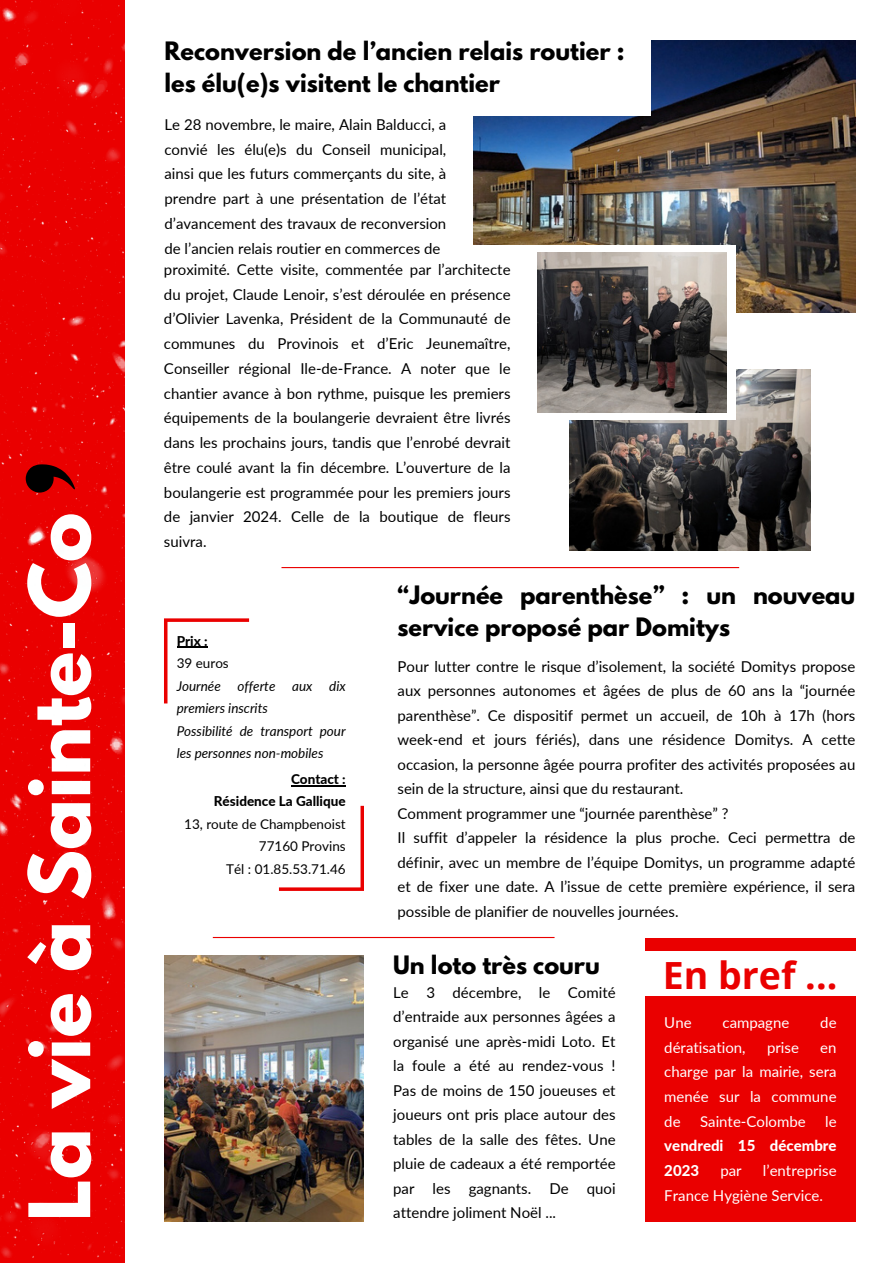
<style>
.page{position:relative;width:893px;height:1264px;background:#fff}
.page>*{position:absolute;margin:0;border:0;box-sizing:border-box;transform-origin:0 0}
.t1{font:700 75px "League Spartan";color:#fff}
.t2{font:700 37.5px "Open Sans";color:#ea0000}
.t3{font:700 22.5px/31.5px "League Spartan";color:#000}
.t4{font:15px/24.5px "Lato";color:#000;text-align:justify}
.t5{font:15px/24.8px "Lato";color:#fff;text-align:justify}
.t6{font:800 15px/24.8px "Lato";color:#fff;text-align:justify}
.t7{font:italic 13.5px/22.5px "Lato";color:#000}
.t8{font:13.5px "Lato";color:#000}
.t9{font:800 13.5px "Lato";color:#000}
.s1{font-weight:400}
</style>
<div class="page">
<svg style="left:279px;top:805px;width:84px;height:85px"></svg>
<div style="left:0;top:0;width:125px;height:1257px;background:#ea0000"></div>
<svg style="left:26px;top:464px;width:49px;height:28px"></svg>
<div style="left:644px;top:937px;width:211px;height:284px;background:#ea0000"></div>
<img style="left:473px;top:41px;width:382px;height:272px">
<img style="left:569px;top:369px;width:241px;height:181px">
<div style="left:465px;top:245px;width:270px;height:175px;background:#fff"></div>
<img style="left:538px;top:253px;width:188px;height:159px">
<div style="left:446px;top:20px;width:204px;height:95px;background:#fff"></div>
<hr style="left:281px;top:567px;width:458px;height:1px;background:#ea0000">
<div style="left:612px;top:951px;width:254px;height:44px;background:#fff"></div>
<svg style="left:164px;top:618px;width:85px;height:85px"></svg>
<img style="left:165px;top:955px;width:198px;height:266px">
<hr style="left:213px;top:936px;width:341px;height:2px;background:#ea0000">
<hr style="left:291px;top:785px;width:54px;height:1px;background:#000">
<hr style="left:177px;top:646px;width:31px;height:1px;background:#000">
<p class="t1" style="left:23px;top:1221px;width:710px;rotate:-90deg">La vie à Sainte-Co</p>
<p class="t3" style="left:164px;top:38px;width:461px">Reconversion de l’ancien relais routier :</p>
<p class="t3" style="left:164px;top:70px;width:337px">les élu(e)s visitent le chantier</p>
<p class="t4" style="left:164px;top:112px;width:283px">Le 28 novembre, le maire, Alain Balducci, a convié les élu(e)s du Conseil municipal, ainsi que les futurs commerçants du site, à prendre part à une présentation de l’état d’avancement des travaux de reconversion de l’ancien relais routier en commerces de</p>
<p class="t4" style="left:164px;top:257px;width:348px">proximité. Cette visite, commentée par l’architecte du projet, Claude Lenoir, s’est déroulée en présence d’Olivier Lavenka, Président de la Communauté de communes du Provinois et d’Eric Jeunemaître, Conseiller régional Ile-de-France. A noter que le chantier avance à bon rythme, puisque les premiers équipements de la boulangerie devraient être livrés dans les prochains jours, tandis que l’enrobé devrait être coulé avant la fin décembre. L’ouverture de la boulangerie est programmée pour les premiers jours de janvier 2024. Celle de la boutique de fleurs suivra.</p>
<p class="t9" style="left:177px;top:632px;width:32px">Prix :</p>
<p class="t8" style="left:177px;top:654px;width:54px">39 euros</p>
<p class="t7" style="left:177px;top:674px;width:170px">Journée offerte aux dix premiers inscrits</p>
<p class="t7" style="left:177px;top:719px;width:170px">Possibilité de transport pour les personnes non-mobiles</p>
<p class="t9" style="left:291px;top:770px;width:56px">Contact :</p>
<p class="t9" style="left:214px;top:793px;width:133px">Résidence La Gallique</p>
<p class="t8" style="left:184px;top:815px;width:163px">13, route de Champbenoist</p>
<p class="t8" style="left:259px;top:838px;width:88px">77160 Provins</p>
<p class="t8" style="left:226px;top:860px;width:121px">Tél : 01.85.53.71.46</p>
<p class="t3" style="left:397px;top:582px;width:459px">“Journée parenthèse” : un nouveau service proposé par Domitys</p>
<p class="t4" style="left:397px;top:653px;width:459px">Pour lutter contre le risque d’isolement, la société Domitys propose aux personnes autonomes et âgées de plus de 60 ans la “journée parenthèse”. Ce dispositif permet un accueil, de 10h à 17h (hors week-end et jours fériés), dans une résidence Domitys. A cette occasion, la personne âgée pourra profiter des activités proposées au sein de la structure, ainsi que du restaurant.</p>
<p class="t4" style="left:397px;top:800px;width:332px">Comment programmer une “journée parenthèse” ?</p>
<p class="t4" style="left:397px;top:825px;width:459px">Il suffit d’appeler la résidence la plus proche. Ceci permettra de définir, avec un membre de l’équipe Domitys, un programme adapté et de fixer une date. A l’issue de cette première expérience, il sera possible de planifier de nouvelles journées.</p>
<p class="t3" style="left:393px;top:952px;width:208px">Un loto très couru</p>
<p class="t4" style="left:393px;top:979px;width:224px">Le 3 décembre, le Comité d’entraide aux personnes âgées a organisé une après-midi Loto. Et la foule a été au rendez-vous !<br>Pas de moins de 150 joueuses et joueurs ont pris place autour des tables de la salle des fêtes. Une pluie de cadeaux a été remportée par les gagnants. De quoi attendre joliment Noël ...</p>
<p class="t2" style="left:662px;top:949px;width:176px">En bref ...</p>
<p class="t5" style="left:664px;top:1009px;width:29px">Une</p>
<p class="t5" style="left:722px;top:1009px;width:68px">campagne</p>
<p class="t5" style="left:820px;top:1009px;width:18px">de</p>
<p class="t5" style="left:664px;top:1034px;width:83px">dératisation,</p>
<p class="t5" style="left:767px;top:1034px;width:33px">prise</p>
<p class="t5" style="left:664px;top:1034px;width:174px;text-indent:156px">en charge par la mairie, sera menée sur la commune de</p>
<p class="t6" style="left:664px;top:1108px;width:174px;text-indent:161px"><span class="s1">le </span>vendredi 15 décembre 2023</p>
<p class="t5" style="left:700px;top:1108px;width:107px">Sainte-Colombe</p>
<p class="t5" style="left:664px;top:1157px;width:174px;text-indent:99px">l’entreprise<br>France Hygiène Service.</p>
<p class="t5" style="left:720px;top:1157px;width:23px">par</p>
</div>
